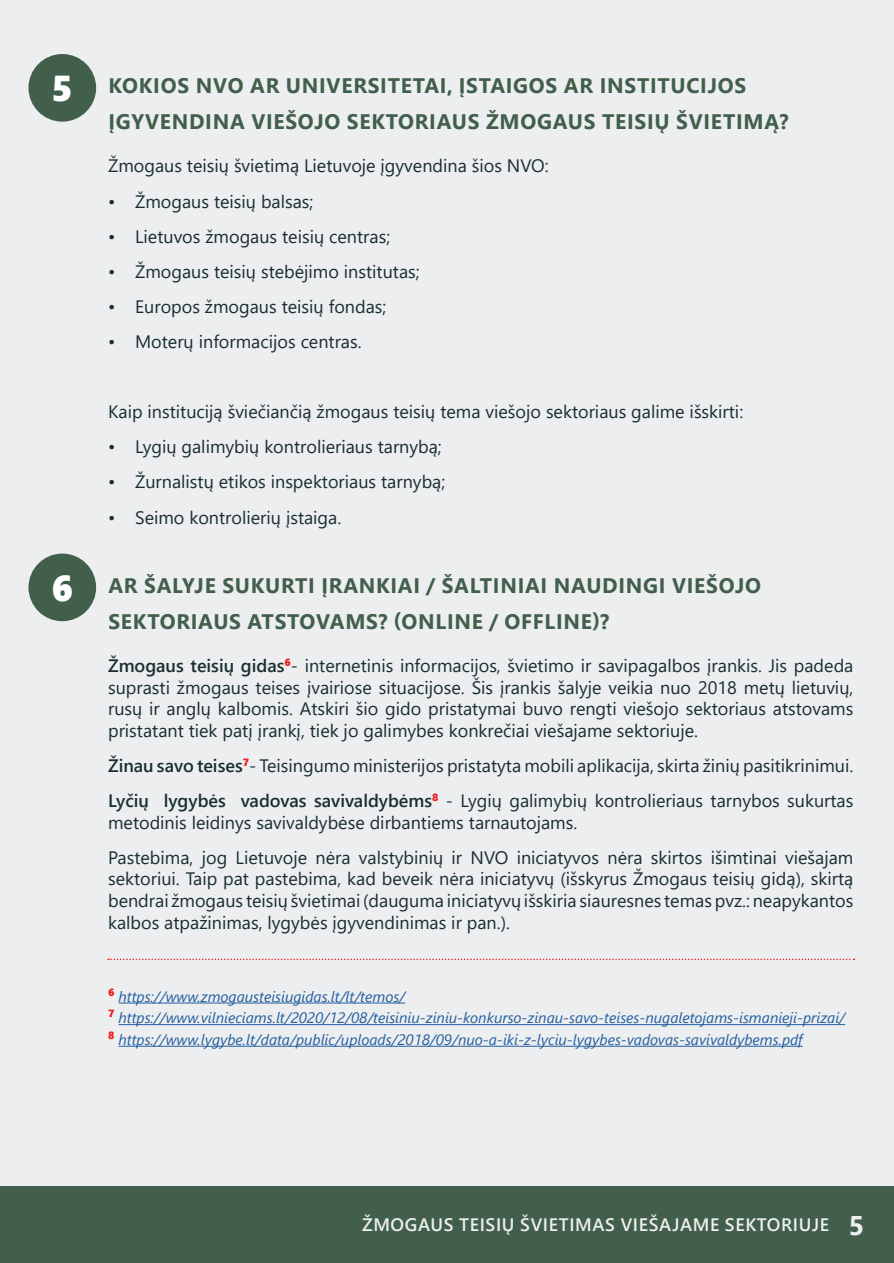
<style>
.page{position:relative;width:894px;height:1263px;background:#fff}
.page>*{position:absolute;margin:0;border:0;box-sizing:border-box;transform-origin:0 0}
.t1{font:36px "Segoe UI Black";color:#fff}
.t2{font:700 21px/36px "Segoe UI";letter-spacing:.035em;color:#425f4b}
.t3{font:18px/21.6px "Segoe UI";color:#192e2f;text-align:justify}
.t4{font:600 18px "Segoe UI";letter-spacing:.035em;color:#edeef0}
.t5{font:italic 15px/21.6px "Segoe UI";color:#215e9e}
.s1{font-weight:600}
.s2{font-weight:700;font-size:27px}
</style>
<div class="page">
<div style="left:0;top:0;width:893px;height:1263px;background:#edeef0"></div>
<div style="left:0;top:1186px;width:893px;height:77px;background:#425f4b"></div>
<div style="left:28px;top:553px;width:68px;height:68px;background:#425f4b;border-radius:50%"></div>
<div style="left:28px;top:54px;width:68px;height:68px;background:#425f4b;border-radius:50%"></div>
<hr style="left:118px;top:1002px;width:287px;height:1px;background:#215e9e">
<hr style="left:118px;top:1024px;width:726px;height:1px;background:#215e9e">
<hr style="left:118px;top:1045px;width:684px;height:1px;background:#215e9e">
<svg style="left:108px;top:958px;width:746px;height:2px"></svg>
<h1 class="t1" style="left:51px;top:62px;width:23px">5</h1>
<h1 class="t1" style="left:51px;top:561px;width:23px">6</h1>
<p class="t2" style="left:108px;top:66px;width:681px">KOKIOS NVO AR UNIVERSITETAI, ĮSTAIGOS AR INSTITUCIJOS<br>ĮGYVENDINA VIEŠOJO SEKTORIAUS ŽMOGAUS TEISIŲ ŠVIETIMĄ?</p>
<p class="t3" style="left:108px;top:154px;width:442px">Žmogaus teisių švietimą Lietuvoje įgyvendina šios NVO:</p>
<p class="t3" style="left:108px;top:189px;width:207px">• Žmogaus teisių balsas;</p>
<p class="t3" style="left:108px;top:224px;width:283px">• Lietuvos žmogaus teisių centras;</p>
<p class="t3" style="left:108px;top:259px;width:313px">• Žmogaus teisių stebėjimo institutas;</p>
<p class="t3" style="left:108px;top:294px;width:280px">• Europos žmogaus teisių fondas;</p>
<p class="t3" style="left:108px;top:329px;width:255px">• Moterų informacijos centras.</p>
<p class="t3" style="left:108px;top:399px;width:636px">Kaip instituciją šviečiančią žmogaus teisių tema viešojo sektoriaus galime išskirti:</p>
<p class="t3" style="left:108px;top:434px;width:335px">• Lygių galimybių kontrolieriaus tarnybą;</p>
<p class="t3" style="left:108px;top:469px;width:338px">• Žurnalistų etikos inspektoriaus tarnybą;</p>
<p class="t3" style="left:108px;top:505px;width:235px">• Seimo kontrolierių įstaiga.</p>
<p class="t2" style="left:108px;top:566px;width:654px">AR ŠALYJE SUKURTI ĮRANKIAI / ŠALTINIAI NAUDINGI VIEŠOJO<br>SEKTORIAUS ATSTOVAMS? (ONLINE / OFFLINE)?</p>
<p class="t3" style="left:108px;top:653px;width:746px"><span class="s1">Žmogaus teisių gidas</span><sup>6</sup>- internetinis informacijos, švietimo ir savipagalbos įrankis. Jis padeda suprasti žmogaus teises įvairiose situacijose. Šis įrankis šalyje veikia nuo 2018 metų lietuvių, rusų ir anglų kalbomis. Atskiri šio gido pristatymai buvo rengti viešojo sektoriaus atstovams pristatant tiek patį įrankį, tiek jo galimybes konkrečiai viešajame sektoriuje.</p>
<p class="t3" style="left:108px;top:746px;width:746px;line-height:35.1px"><span class="s1">Žinau savo teises</span><sup>7</sup>- Teisingumo ministerijos pristatyta mobili aplikacija, skirta žinių pasitikrinimui.<br><span class="s1">Lyčių lygybės vadovas savivaldybėms</span><sup>8</sup> - Lygių galimybių kontrolieriaus tarnybos sukurtas</p>
<p class="t3" style="left:108px;top:803px;width:746px;line-height:35.1px">metodinis leidinys savivaldybėse dirbantiems tarnautojams.<br>Pastebima, jog Lietuvoje nėra valstybinių ir NVO iniciatyvos nėra skirtos išimtinai viešajam</p>
<p class="t3" style="left:108px;top:866px;width:746px">sektoriui. Taip pat pastebima, kad beveik nėra iniciatyvų (išskyrus Žmogaus teisių gidą), skirtą bendrai žmogaus teisių švietimai (dauguma iniciatyvų išskiria siauresnes temas pvz.: neapykantos kalbos atpažinimas, lygybės įgyvendinimas ir pan.).</p>
<p class="t5" style="left:108px;top:983px;width:738px"><sup>6</sup> https://www.zmogausteisiugidas.lt/lt/temos/<br><sup>7</sup> https://www.vilnieciams.lt/2020/12/08/teisiniu-ziniu-konkurso-zinau-savo-teises-nugaletojams-ismanieji-prizai/<br><sup>8</sup> https://www.lygybe.lt/data/public/uploads/2018/09/nuo-a-iki-z-lyciu-lygybes-vadovas-savivaldybems.pdf</p>
<p class="t4" style="left:362px;top:1207px;width:503px">ŽMOGAUS TEISIŲ ŠVIETIMAS VIEŠAJAME SEKTORIUJE <span class="s2">5</span></p>
</div>
